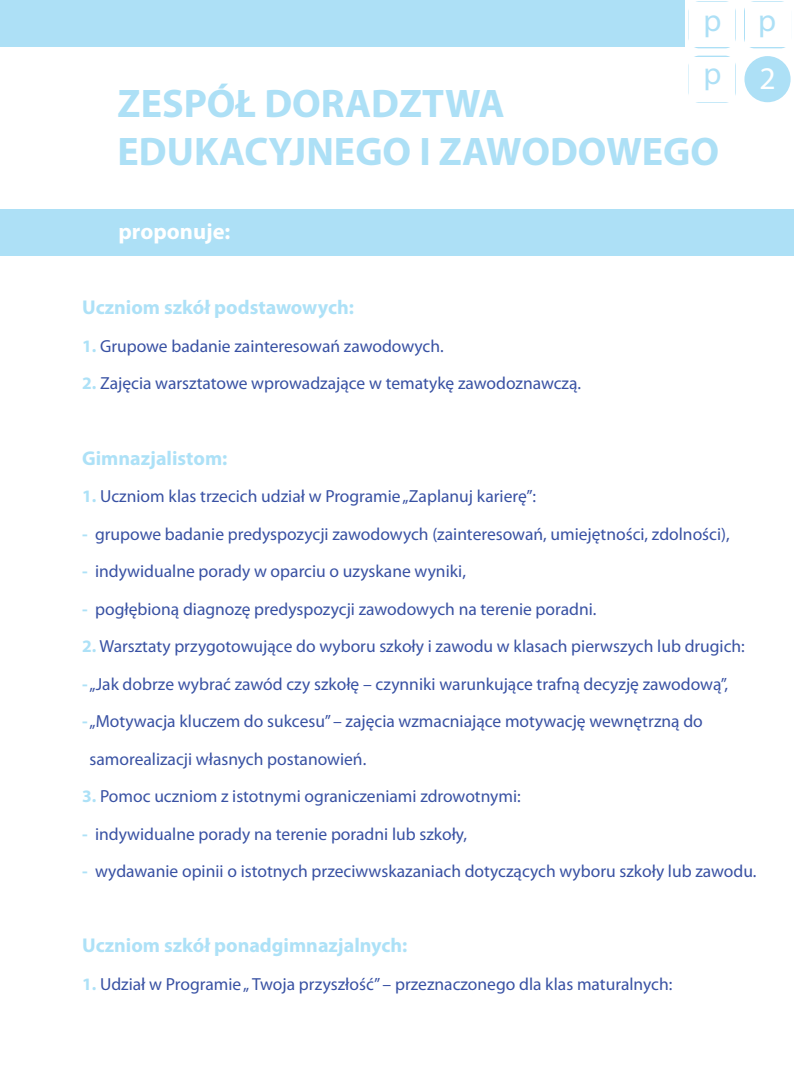
<style>
.page{position:relative;width:794px;height:1081px;background:#fff}
.page>*{position:absolute;margin:0;border:0;box-sizing:border-box;transform-origin:0 0}
.t1{font:700 40px/48px "Myriad Pro";color:#ade0f6}
.t2{font:31.62px/53.4px "Myriad Pro";color:#ade0f6}
.t3{font:31.62px "Myriad Pro";color:#fff}
.t4{font:700 22.5px "Myriad Pro";color:#fff}
.t5{font:700 20px "Myriad Pro";color:#ade1f7}
.t6{font:17.5px "Myriad Pro";color:#3851a3}
.s1{font-weight:700;color:#ade1f7}
</style>
<div class="page">
<svg style="left:744px;top:1px;width:47px;height:47px"></svg>
<svg style="left:688px;top:1px;width:47px;height:47px"></svg>
<svg style="left:688px;top:56px;width:47px;height:47px"></svg>
<div style="left:744px;top:56px;width:46px;height:46px;background:#ade0f6;border-radius:50%"></div>
<div style="left:689px;top:2px;width:46px;height:45px;background:#fff"></div>
<div style="left:689px;top:57px;width:46px;height:45px;background:#fff"></div>
<div style="left:745px;top:2px;width:45px;height:45px;background:#fff"></div>
<div style="left:0;top:210px;width:794px;height:46px;background:#ade0f6"></div>
<div style="left:0;top:0;width:685px;height:47px;background:#ade0f6"></div>
<p class="t2" style="left:703px;top:-7px;width:20px">p p</p>
<p class="t2" style="left:758px;top:-7px;width:20px">p</p>
<p class="t3" style="left:759px;top:59px;width:18px">2</p>
<p class="t1" style="left:118px;top:79px;width:603px">ZESPÓŁ DORADZTWA<br>EDUKACYJNEGO I ZAWODOWEGO</p>
<p class="t4" style="left:118px;top:217px;width:113px">proponuje:</p>
<p class="t5" style="left:82px;top:295px;width:273px">Uczniom szkół podstawowych:</p>
<p class="t6" style="left:82px;top:335px;width:363px"><span class="s1">1.</span> Grupowe badanie zainteresowań zawodowych.</p>
<p class="t6" style="left:82px;top:373px;width:500px"><span class="s1">2.</span> Zajęcia warsztatowe wprowadzające w tematykę zawodoznawczą.</p>
<p class="t5" style="left:82px;top:445px;width:147px">Gimnazjalistom:</p>
<p class="t6" style="left:82px;top:485px;width:455px"><span class="s1">1.</span> Uczniom klas trzecich udział w Programie „Zaplanuj karierę”:</p>
<p class="t6" style="left:82px;top:523px;width:649px"><span class="s1">-</span> grupowe badanie predyspozycji zawodowych (zainteresowań, umiejętności, zdolności),</p>
<p class="t6" style="left:82px;top:560px;width:385px"><span class="s1">-</span> indywidualne porady w oparciu o uzyskane wyniki,</p>
<p class="t6" style="left:82px;top:598px;width:516px"><span class="s1">-</span> pogłębioną diagnozę predyspozycji zawodowych na terenie poradni.</p>
<p class="t6" style="left:82px;top:635px;width:664px"><span class="s1">2.</span> Warsztaty przygotowujące do wyboru szkoły i zawodu w klasach pierwszych lub drugich:</p>
<p class="t6" style="left:82px;top:673px;width:647px"><span class="s1">-</span> „Jak dobrze wybrać zawód czy szkołę – czynniki warunkujące trafną decyzję zawodową”,</p>
<p class="t6" style="left:82px;top:710px;width:622px"><span class="s1">-</span>„Motywacja kluczem do sukcesu” – zajęcia wzmacniające motywację wewnętrzną do</p>
<p class="t6" style="left:90px;top:748px;width:278px">samorealizacji własnych postanowień.</p>
<p class="t6" style="left:82px;top:785px;width:440px"><span class="s1">3.</span> Pomoc uczniom z istotnymi ograniczeniami zdrowotnymi:</p>
<p class="t6" style="left:82px;top:823px;width:386px"><span class="s1">-</span> indywidualne porady na terenie poradni lub szkoły,</p>
<p class="t6" style="left:82px;top:860px;width:676px"><span class="s1">-</span> wydawanie opinii o istotnych przeciwwskazaniach dotyczących wyboru szkoły lub zawodu.</p>
<p class="t5" style="left:82px;top:932px;width:327px">Uczniom szkół ponadgimnazjalnych:</p>
<p class="t6" style="left:82px;top:973px;width:592px"><span class="s1">1.</span> Udział w Programie „ Twoja przyszłość” – przeznaczonego dla klas maturalnych:</p>
</div>
